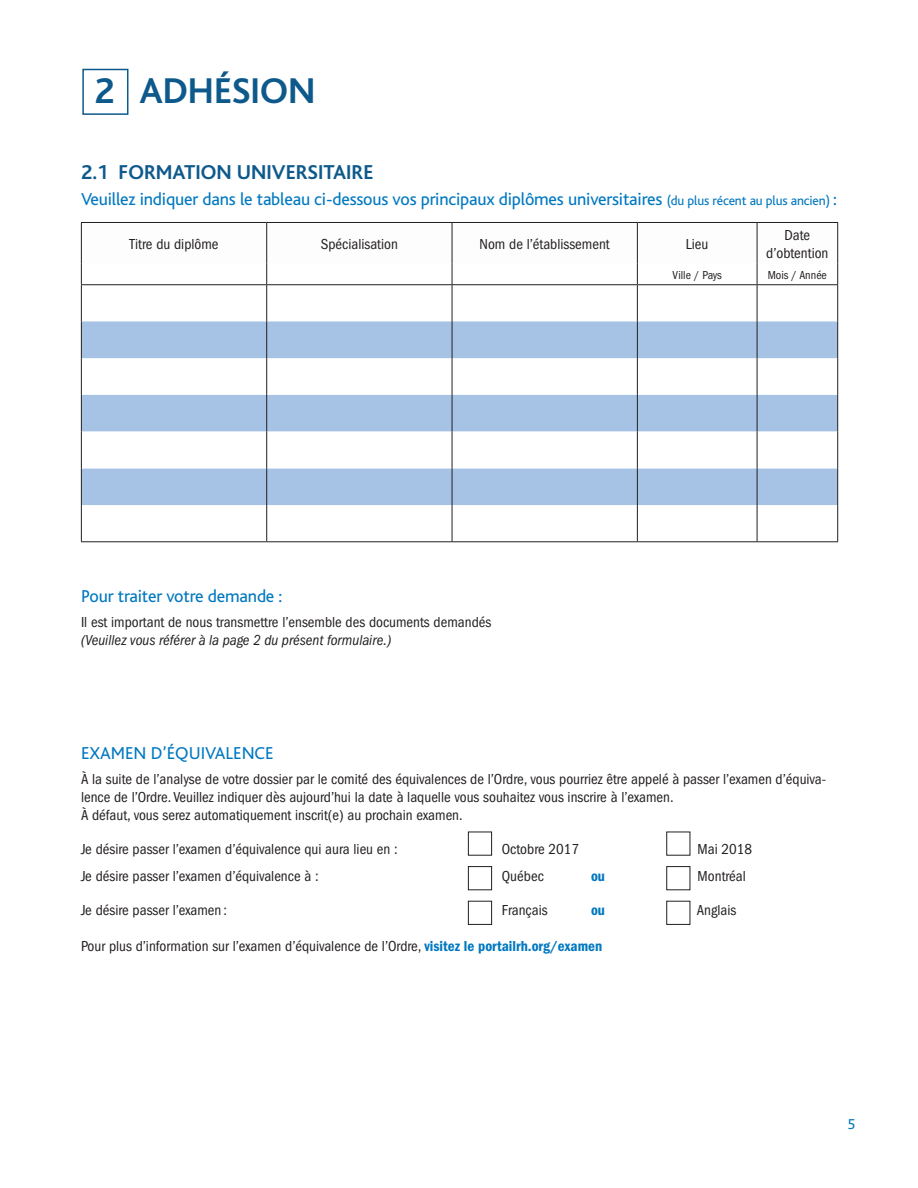
<style>
.page{position:relative;width:918px;height:1188px;background:#fff}
.page>*{position:absolute;margin:0;border:0;box-sizing:border-box;transform-origin:0 0}
.t1{font:700 37.5px "Bliss";color:#0e598c}
.t2{font:700 21px "Bliss";color:#0e598c}
.t3{font:18px "Bliss";letter-spacing:-.01em;color:#0078c0}
.t4{font:condensed 15px/18px "Franklin Gothic";color:#231f20;text-align:center}
.t5{font:italic condensed 15px "Franklin Gothic";color:#231f20}
.t6{font:600 condensed 15px "Franklin Gothic";color:#0078c0}
.t7{font:15px "Bliss";color:#0078c0}
.t8{font:condensed 12px "Franklin Gothic";color:#231f20}
.s1{font-size:13.5px}
.s2{font-weight:600;color:#0078c0}
</style>
<div class="page">
<div style="left:82px;top:69px;width:46px;height:46px;border:2px solid #0e598c"></div>
<svg style="left:82px;top:321px;width:755px;height:184px;fill:#a6c3e5"></svg>
<svg style="left:82px;top:432px;width:755px;height:36px"></svg>
<svg style="left:81px;top:222px;width:757px;height:62px"></svg>
<hr style="left:81px;top:285px;width:1px;height:36px;background:#231f20">
<hr style="left:266px;top:285px;width:1px;height:36px;background:#231f20">
<hr style="left:452px;top:285px;width:1px;height:36px;background:#231f20">
<hr style="left:637px;top:285px;width:1px;height:36px;background:#231f20">
<hr style="left:757px;top:285px;width:1px;height:36px;background:#231f20">
<hr style="left:837px;top:285px;width:1px;height:36px;background:#231f20">
<hr style="left:81px;top:321px;width:1px;height:37px;background:#231f20">
<hr style="left:266px;top:321px;width:1px;height:37px;background:#231f20">
<hr style="left:452px;top:321px;width:1px;height:37px;background:#231f20">
<hr style="left:637px;top:321px;width:1px;height:37px;background:#231f20">
<hr style="left:757px;top:321px;width:1px;height:37px;background:#231f20">
<hr style="left:837px;top:321px;width:1px;height:37px;background:#231f20">
<hr style="left:81px;top:358px;width:1px;height:37px;background:#231f20">
<hr style="left:266px;top:358px;width:1px;height:37px;background:#231f20">
<hr style="left:452px;top:358px;width:1px;height:37px;background:#231f20">
<hr style="left:637px;top:358px;width:1px;height:37px;background:#231f20">
<hr style="left:757px;top:358px;width:1px;height:37px;background:#231f20">
<hr style="left:837px;top:358px;width:1px;height:37px;background:#231f20">
<hr style="left:81px;top:395px;width:1px;height:37px;background:#231f20">
<hr style="left:266px;top:395px;width:1px;height:37px;background:#231f20">
<hr style="left:452px;top:395px;width:1px;height:37px;background:#231f20">
<hr style="left:637px;top:395px;width:1px;height:37px;background:#231f20">
<hr style="left:757px;top:395px;width:1px;height:37px;background:#231f20">
<hr style="left:837px;top:395px;width:1px;height:37px;background:#231f20">
<hr style="left:81px;top:432px;width:1px;height:36px;background:#231f20">
<hr style="left:266px;top:432px;width:1px;height:36px;background:#231f20">
<hr style="left:452px;top:432px;width:1px;height:36px;background:#231f20">
<hr style="left:637px;top:432px;width:1px;height:36px;background:#231f20">
<hr style="left:757px;top:432px;width:1px;height:36px;background:#231f20">
<hr style="left:837px;top:432px;width:1px;height:36px;background:#231f20">
<hr style="left:81px;top:468px;width:1px;height:37px;background:#231f20">
<hr style="left:266px;top:468px;width:1px;height:37px;background:#231f20">
<hr style="left:452px;top:468px;width:1px;height:37px;background:#231f20">
<hr style="left:637px;top:468px;width:1px;height:37px;background:#231f20">
<hr style="left:757px;top:468px;width:1px;height:37px;background:#231f20">
<hr style="left:837px;top:468px;width:1px;height:37px;background:#231f20">
<hr style="left:81px;top:505px;width:1px;height:36px;background:#231f20">
<hr style="left:266px;top:505px;width:1px;height:36px;background:#231f20">
<hr style="left:452px;top:505px;width:1px;height:36px;background:#231f20">
<hr style="left:637px;top:505px;width:1px;height:36px;background:#231f20">
<hr style="left:757px;top:505px;width:1px;height:36px;background:#231f20">
<hr style="left:837px;top:505px;width:1px;height:36px;background:#231f20">
<hr style="left:81px;top:541px;width:186px;height:1px;background:#231f20">
<hr style="left:267px;top:541px;width:185px;height:1px;background:#231f20">
<hr style="left:452px;top:541px;width:185px;height:1px;background:#231f20">
<hr style="left:637px;top:541px;width:120px;height:1px;background:#231f20">
<hr style="left:757px;top:541px;width:81px;height:1px;background:#231f20">
<hr style="left:81px;top:284px;width:186px;height:1px;background:#231f20">
<hr style="left:267px;top:284px;width:185px;height:1px;background:#231f20">
<hr style="left:452px;top:284px;width:185px;height:1px;background:#231f20">
<hr style="left:637px;top:284px;width:120px;height:1px;background:#231f20">
<hr style="left:757px;top:284px;width:81px;height:1px;background:#231f20">
<div style="left:468px;top:832px;width:24px;height:24px;border:1px solid #231f20"></div>
<div style="left:468px;top:866px;width:24px;height:24px;border:1px solid #231f20"></div>
<div style="left:666px;top:866px;width:24px;height:24px;border:1px solid #231f20"></div>
<div style="left:468px;top:901px;width:24px;height:24px;border:1px solid #231f20"></div>
<div style="left:666px;top:901px;width:24px;height:24px;border:1px solid #231f20"></div>
<h1 class="t1" style="left:94px;top:72px;width:222px">2 ADHÉSION</h1>
<h2 class="t2" style="left:81px;top:161px;width:294px">2.1 FORMATION UNIVERSITAIRE</h2>
<p class="t3" style="left:81px;top:190px;width:757px">Veuillez indiquer dans le tableau ci-dessous vos principaux diplômes universitaires <span class="s1">(du plus récent au plus ancien)</span> :</p>
<p class="t4" style="left:129px;top:235px;width:91px">Titre du diplôme</p>
<p class="t4" style="left:321px;top:235px;width:79px">Spécialisation</p>
<p class="t4" style="left:480px;top:235px;width:132px">Nom de l’établissement</p>
<p class="t4" style="left:686px;top:235px;width:24px">Lieu</p>
<p class="t4" style="left:766px;top:226px;width:64px">Date d’obtention</p>
<p class="t8" style="left:673px;top:268px;width:51px">Ville / Pays</p>
<p class="t8" style="left:768px;top:268px;width:61px">Mois / Année</p>
<p class="t3" style="left:81px;top:587px;width:203px">Pour traiter votre demande :</p>
<p class="t4" style="left:81px;top:613px;width:412px">Il est important de nous transmettre l’ensemble des documents demandés</p>
<p class="t5" style="left:81px;top:632px;width:312px">(Veuillez vous référer à la page 2 du présent formulaire.)</p>
<p class="t3" style="left:81px;top:744px;width:194px">EXAMEN D’ÉQUIVALENCE</p>
<p class="t4" style="left:81px;top:770px;width:747px;text-align:left">À la suite de l’analyse de votre dossier par le comité des équivalences de l’Ordre, vous pourriez être appelé à passer l’examen d’équiva&shy;lence de l’Ordre. Veuillez indiquer dès aujourd’hui la date à laquelle vous souhaitez vous inscrire à l’examen.<br>À défaut, vous serez automatiquement inscrit(e) au prochain examen.</p>
<p class="t4" style="left:81px;top:840px;width:318px">Je désire passer l’examen d’équivalence qui aura lieu en :</p>
<p class="t4" style="left:502px;top:840px;width:79px">Octobre 2017</p>
<p class="t4" style="left:698px;top:840px;width:56px">Mai 2018</p>
<p class="t4" style="left:81px;top:867px;width:239px">Je désire passer l’examen d’équivalence à :</p>
<p class="t4" style="left:502px;top:867px;width:43px">Québec</p>
<p class="t6" style="left:591px;top:868px;width:16px">ou</p>
<p class="t4" style="left:698px;top:867px;width:50px">Montréal</p>
<p class="t4" style="left:81px;top:901px;width:147px">Je désire passer l’examen :</p>
<p class="t4" style="left:502px;top:901px;width:47px">Français</p>
<p class="t6" style="left:591px;top:901px;width:16px">ou</p>
<p class="t4" style="left:697px;top:901px;width:41px">Anglais</p>
<p class="t4" style="left:81px;top:937px;width:523px">Pour plus d’information sur l’examen d’équivalence de l’Ordre, <span class="s2">visitez le portailrh.org/examen</span></p>
<p class="t7" style="left:848px;top:1116px;width:9px">5</p>
</div>
